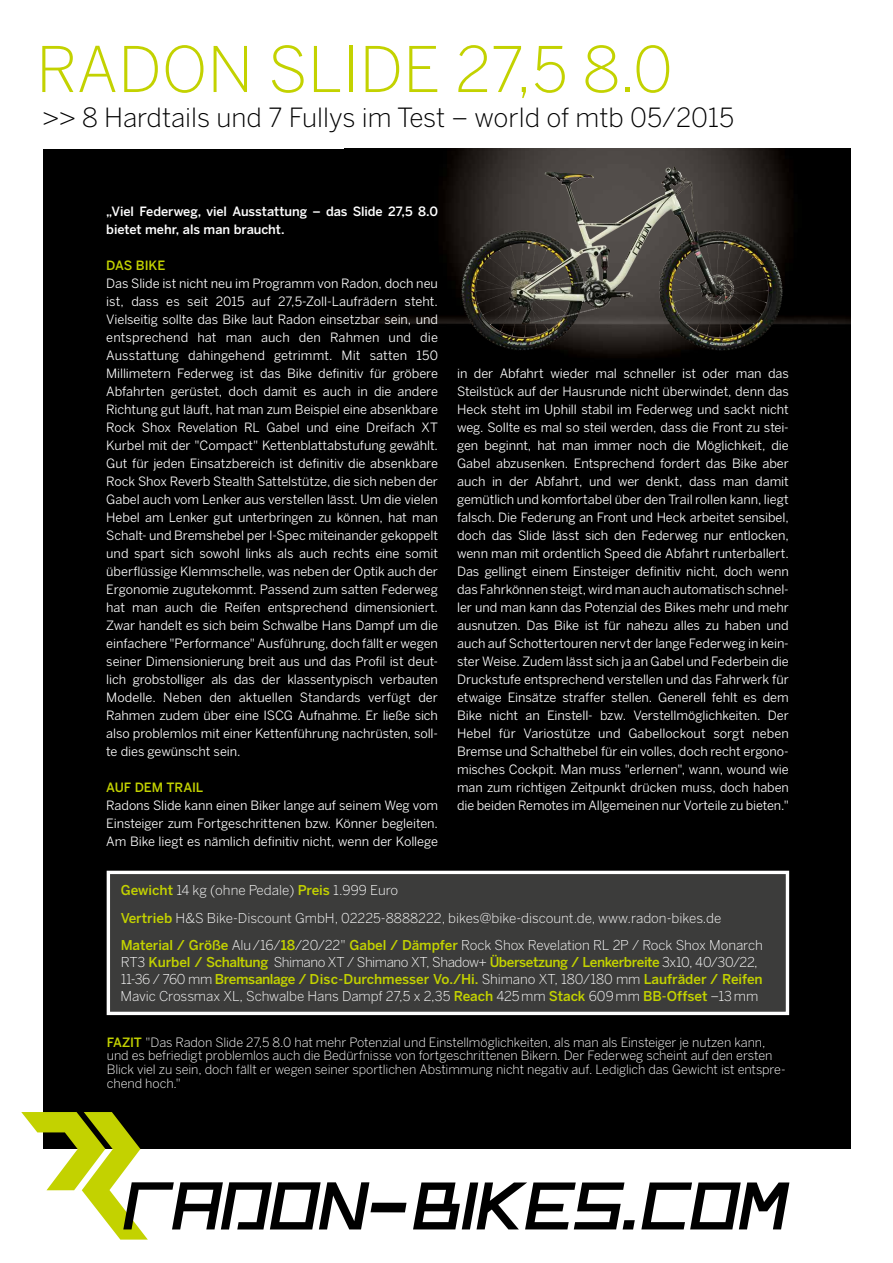
<style>
.page{position:relative;width:893px;height:1263px;background:#fff}
.page>*{position:absolute;margin:0;border:0;box-sizing:border-box;transform-origin:0 0}
.t1{font:300 62.25px "Benton Sans";color:#c3d200}
.t2{font:300 26.25px "Benton Sans";color:#000}
.t3{font:300 13.5px/27.5px "Benton Sans";letter-spacing:-.01em;color:#fff}
.t4{font:12.75px/18px "Benton Sans";letter-spacing:-.01em;color:#fff;text-align:justify}
.t5{font:300 12.75px/13.9px "Benton Sans";letter-spacing:-.01em;color:#fff}
.t6{font:500 12.75px/18px "Benton Sans";letter-spacing:-.005em;color:#fff}
.t7{font:500 12.75px "Benton Sans";letter-spacing:-.01em;color:#c3d200}
.s1{font-weight:500;color:#c3d200}
</style>
<div class="page">
<div style="left:43px;top:149px;width:807px;height:999px;background:#000"></div>
<img style="left:365px;top:149px;width:485px;height:207px">
<svg style="left:641px;top:1182px;width:148px;height:47px"></svg>
<svg style="left:413px;top:1182px;width:222px;height:47px"></svg>
<svg style="left:21px;top:1112px;width:386px;height:127px"></svg>
<img style="left:545px;top:166px;width:129px;height:57px">
<svg style="left:106px;top:870px;width:684px;height:146px;background:#444443"></svg>
<h1 class="t1" style="left:36px;top:33px;width:638px">RADON SLIDE 27,5 8.0</h1>
<h2 class="t2" style="left:43px;top:102px;width:693px">&gt;&gt; 8 Hardtails und 7 Fullys im Test – world of mtb 05/2015</h2>
<p class="t6" style="left:106px;top:202px;width:333px">„Viel Federweg, viel Ausstattung – das Slide 27,5 8.0 bietet mehr, als man braucht.</p>
<p class="t7" style="left:106px;top:258px;width:60px">DAS BIKE</p>
<p class="t4" style="left:106px;top:274px;width:333px">Das Slide ist nicht neu im Programm von Radon, doch neu ist, dass es seit 2015 auf 27,5-Zoll-Laufrädern steht.<br>Vielseitig sollte das Bike laut Radon einsetzbar sein, und entsprechend hat man auch den Rahmen und die Ausstattung dahingehend getrimmt. Mit satten 150<br>Millimetern Federweg ist das Bike definitiv für gröbere Abfahrten gerüstet, doch damit es auch in die andere Richtung gut läuft, hat man zum Beispiel eine absenkbare Rock Shox Revelation RL Gabel und eine Dreifach XT Kurbel mit der "Compact" Kettenblattabstufung gewählt.<br>Gut für jeden Einsatzbereich ist definitiv die absenkbare Rock Shox Reverb Stealth Sattelstütze, die sich neben der Gabel auch vom Lenker aus verstellen lässt. Um die vielen Hebel am Lenker gut unterbringen zu können, hat man Schalt- und Bremshebel per I-Spec miteinander gekoppelt und spart sich sowohl links als auch rechts eine somit überflüssige Klemmschelle, was neben der Optik auch der Ergonomie zugutekommt. Passend zum satten Federweg hat man auch die Reifen entsprechend dimensioniert.<br>Zwar handelt es sich beim Schwalbe Hans Dampf um die einfachere "Performance" Ausführung, doch fällt er wegen seiner Dimensionierung breit aus und das Profil ist deut&shy;lich grobstolliger als das der klassentypisch verbauten Modelle. Neben den aktuellen Standards verfügt der Rahmen zudem über eine ISCG Aufnahme. Er ließe sich also problemlos mit einer Kettenführung nachrüsten, soll&shy;te dies gewünscht sein.</p>
<p class="t7" style="left:106px;top:780px;width:99px">AUF DEM TRAIL</p>
<p class="t4" style="left:106px;top:796px;width:333px">Radons Slide kann einen Biker lange auf seinem Weg vom Einsteiger zum Fortgeschrittenen bzw. Könner begleiten.<br>Am Bike liegt es nämlich definitiv nicht, wenn der Kollege</p>
<p class="t4" style="left:457px;top:364px;width:333px">in der Abfahrt wieder mal schneller ist oder man das Steilstück auf der Hausrunde nicht überwindet, denn das Heck steht im Uphill stabil im Federweg und sackt nicht weg. Sollte es mal so steil werden, dass die Front zu stei&shy;gen beginnt, hat man immer noch die Möglichkeit, die Gabel abzusenken. Entsprechend fordert das Bike aber auch in der Abfahrt, und wer denkt, dass man damit gemütlich und komfortabel über den Trail rollen kann, liegt falsch. Die Federung an Front und Heck arbeitet sensibel, doch das Slide lässt sich den Federweg nur entlocken, wenn man mit ordentlich Speed die Abfahrt runterballert.<br>Das gellingt einem Einsteiger definitiv nicht, doch wenn das Fahrkönnen steigt, wird man auch automatisch schnel&shy;ler und man kann das Potenzial des Bikes mehr und mehr ausnutzen. Das Bike ist für nahezu alles zu haben und auch auf Schottertouren nervt der lange Federweg in kein&shy;ster Weise. Zudem lässt sich ja an Gabel und Federbein die Druckstufe entsprechend verstellen und das Fahrwerk für etwaige Einsätze straffer stellen. Generell fehlt es dem Bike nicht an Einstell- bzw. Verstellmöglichkeiten. Der Hebel für Variostütze und Gabellockout sorgt neben Bremse und Schalthebel für ein volles, doch recht ergono&shy;misches Cockpit. Man muss "erlernen", wann, wound wie man zum richtigen Zeitpunkt drücken muss, doch haben die beiden Remotes im Allgemeinen nur Vorteile zu bieten."</p>
<p class="t3" style="left:121px;top:877px;width:644px"><span class="s1">Gewicht</span> 14 kg (ohne Pedale) <span class="s1">Preis</span> 1.999 Euro<br><span class="s1">Vertrieb</span> H&amp;S Bike-Discount GmbH, 02225-8888222, bikes@bike-discount.de, www.radon-bikes.de<br><span class="s1">Material / Größe</span> Alu/16/<span class="s1">18</span>/20/22" <span class="s1">Gabel / Dämpfer</span> Rock Shox Revelation RL 2P / Rock Shox Monarch</p>
<p class="t3" style="left:121px;top:954px;width:644px;line-height:16.9px">RT3 <span class="s1">Kurbel / Schaltung</span> Shimano XT / Shimano XT, Shadow+ <span class="s1">Übersetzung / Lenkerbreite</span> 3x10, 40/30/22,<br>11-36 / 760 mm <span class="s1">Bremsanlage / Disc-Durchmesser Vo./Hi.</span> Shimano XT, 180/180 mm <span class="s1">Laufräder / Reifen<br></span>Mavic Crossmax XL, Schwalbe Hans Dampf 27,5 x 2,35 <span class="s1">Reach</span> 425mm <span class="s1">Stack</span> 609mm <span class="s1">BB-Offset</span> –13mm</p>
<p class="t5" style="left:107px;top:1035px;width:680px"><span class="s1">FAZIT</span> "Das Radon Slide 27,5 8.0 hat mehr Potenzial und Einstellmöglichkeiten, als man als Einsteiger je nutzen kann, und es befriedigt problemlos auch die Bedürfnisse von fortgeschrittenen Bikern. Der Federweg scheint auf den ersten Blick viel zu sein, doch fällt er wegen seiner sportlichen Abstimmung nicht negativ auf. Lediglich das Gewicht ist entspre&shy;chend hoch."</p>
</div>
